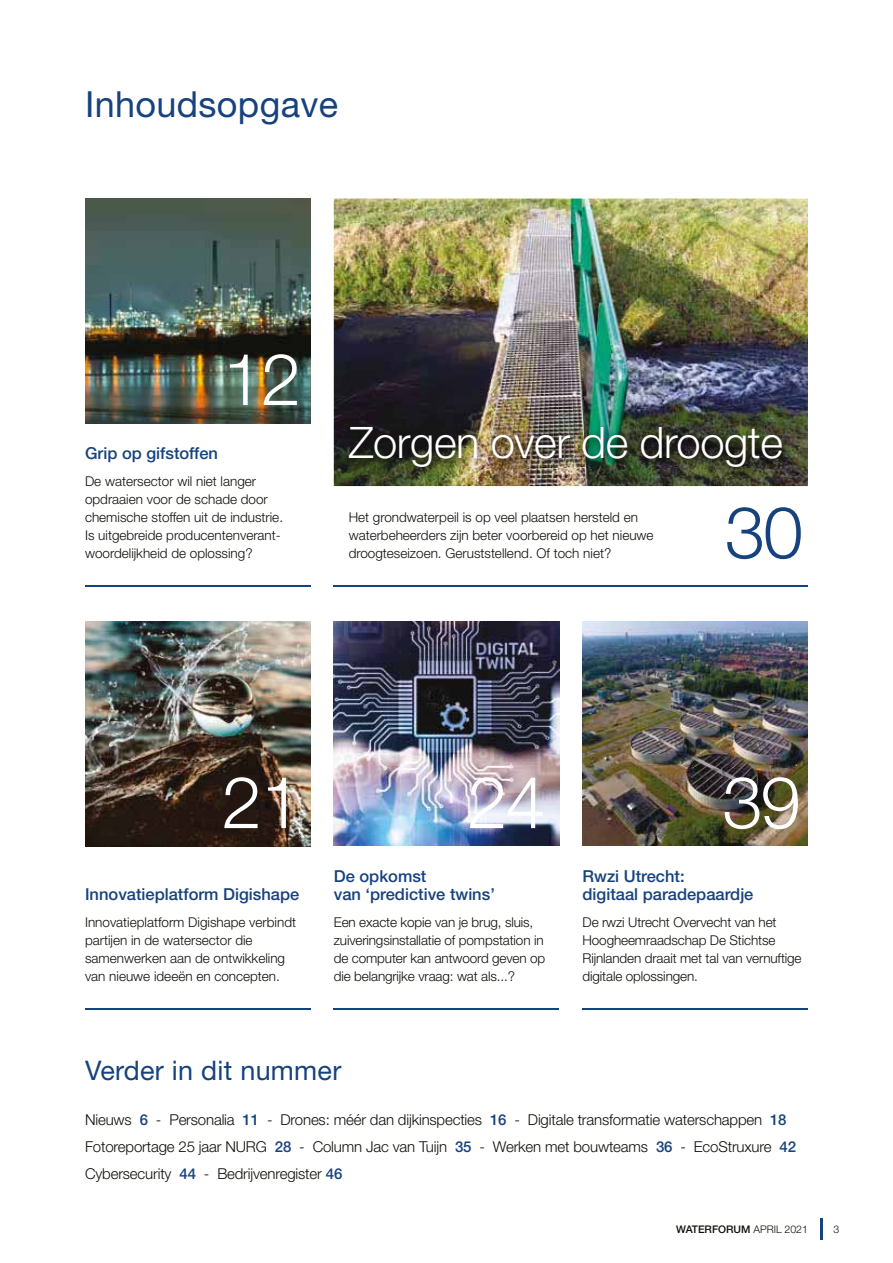
<style>
.page{position:relative;width:893px;height:1263px;background:#fff}
.page>*{position:absolute;margin:0;border:0;box-sizing:border-box;transform-origin:0 0}
.t1{font:300 72px "Helvetica Neue";letter-spacing:-.025em;color:#fff}
.t2{font:300 72px "Helvetica Neue";color:#16427e}
.t3{font:300 43.5px "Helvetica Neue";letter-spacing:-.01em;color:#fff}
.t4{font:36px "Helvetica Neue";letter-spacing:.01em;color:#16427e}
.t5{font:27px "Helvetica Neue";letter-spacing:.01em;color:#16427e}
.t6{font:500 16.5px/18px "Helvetica Neue";color:#16427e}
.t7{font:300 15px/27px "Helvetica Neue";letter-spacing:-.01em;color:#0f0f0b}
.t8{font:300 13.5px/18px "Helvetica Neue";color:#0f0f0b}
.t9{font:500 10.5px "Helvetica Neue";color:#0f0f0b}
.t10{font:300 10.5px "Helvetica Neue";color:#0f0f0b}
.s1{font-weight:500;color:#16427e}
.s2{font-weight:300}
</style>
<div class="page">
<hr style="left:821px;top:1218px;width:2px;height:21px;background:#16427e">
<img style="left:85px;top:198px;width:225px;height:225px">
<img style="left:85px;top:621px;width:225px;height:225px">
<img style="left:334px;top:198px;width:474px;height:288px">
<img style="left:334px;top:621px;width:225px;height:225px">
<img style="left:583px;top:621px;width:225px;height:225px">
<hr style="left:85px;top:585px;width:225px;height:1px;background:#16427e">
<hr style="left:85px;top:1008px;width:225px;height:1px;background:#16427e">
<hr style="left:334px;top:1008px;width:225px;height:1px;background:#16427e">
<hr style="left:583px;top:1008px;width:225px;height:1px;background:#16427e">
<hr style="left:334px;top:585px;width:474px;height:1px;background:#16427e">
<img style="left:342px;top:420px;width:450px;height:57px">
<h3 class="t4" style="left:85px;top:91px;width:255px">Inhoudsopgave</h3>
<h1 class="t1" style="left:223px;top:354px;width:80px">12</h1>
<p class="t6" style="left:85px;top:446px;width:134px">Grip op gifstoffen</p>
<p class="t8" style="left:85px;top:473px;width:200px">De watersector wil niet langer opdraaien voor de schade door chemische stoffen uit de industrie.<br>Is uitgebreide producentenverant&shy;woordelijkheid de oplossing?</p>
<h2 class="t3" style="left:349px;top:427px;width:436px">Zorgen over de droogte</h2>
<p class="t8" style="left:349px;top:509px;width:306px">Het grondwaterpeil is op veel plaatsen hersteld en waterbeheerders zijn beter voorbereid op het nieuwe droogteseizoen. Geruststellend. Of toch niet?</p>
<h1 class="t2" style="left:725px;top:507px;width:80px">30</h1>
<h1 class="t1" style="left:222px;top:777px;width:81px">21</h1>
<h1 class="t1" style="left:467px;top:777px;width:80px">24</h1>
<h1 class="t1" style="left:722px;top:777px;width:80px">39</h1>
<p class="t6" style="left:85px;top:887px;width:216px">Innovatieplatform Digishape</p>
<p class="t8" style="left:85px;top:914px;width:213px">Innovatieplatform Digishape verbindt partijen in de watersector die samenwerken aan de ontwikkeling van nieuwe ideeën en concepten.</p>
<p class="t6" style="left:334px;top:869px;width:163px">De opkomst<br>van ‘predictive twins’</p>
<p class="t8" style="left:334px;top:914px;width:213px">Een exacte kopie van je brug, sluis, zuiveringsinstallatie of pompstation in de computer kan antwoord geven op die belangrijke vraag: wat als...?</p>
<h3 class="t5" style="left:85px;top:1061px;width:258px">Verder in dit nummer</h3>
<p class="t6" style="left:583px;top:869px;width:172px">Rwzi Utrecht:<br>digitaal paradepaardje</p>
<p class="t8" style="left:583px;top:914px;width:221px">De rwzi Utrecht Overvecht van het<br>Hoogheemraadschap De Stichtse<br>Rijnlanden draait met tal van vernuftige digitale oplossingen.</p>
<p class="t7" style="left:85px;top:1108px;width:712px">Nieuws <span class="s1">6</span> - Personalia <span class="s1">11</span> - Drones: méér dan dijkinspecties <span class="s1">16</span> - Digitale transformatie waterschappen <span class="s1">18<br></span>Fotoreportage 25 jaar NURG <span class="s1">28</span> - Column Jac van Tuijn <span class="s1">35</span> - Werken met bouwteams <span class="s1">36</span> - EcoStruxure <span class="s1">42<br></span>Cybersecurity <span class="s1">44</span> - Bedrijvenregister <span class="s1">46</span></p>
<p class="t9" style="left:676px;top:1226px;width:133px">WATERFORUM <span class="s2">APRIL 2021</span></p>
<p class="t10" style="left:833px;top:1226px;width:7px">3</p>
</div>
